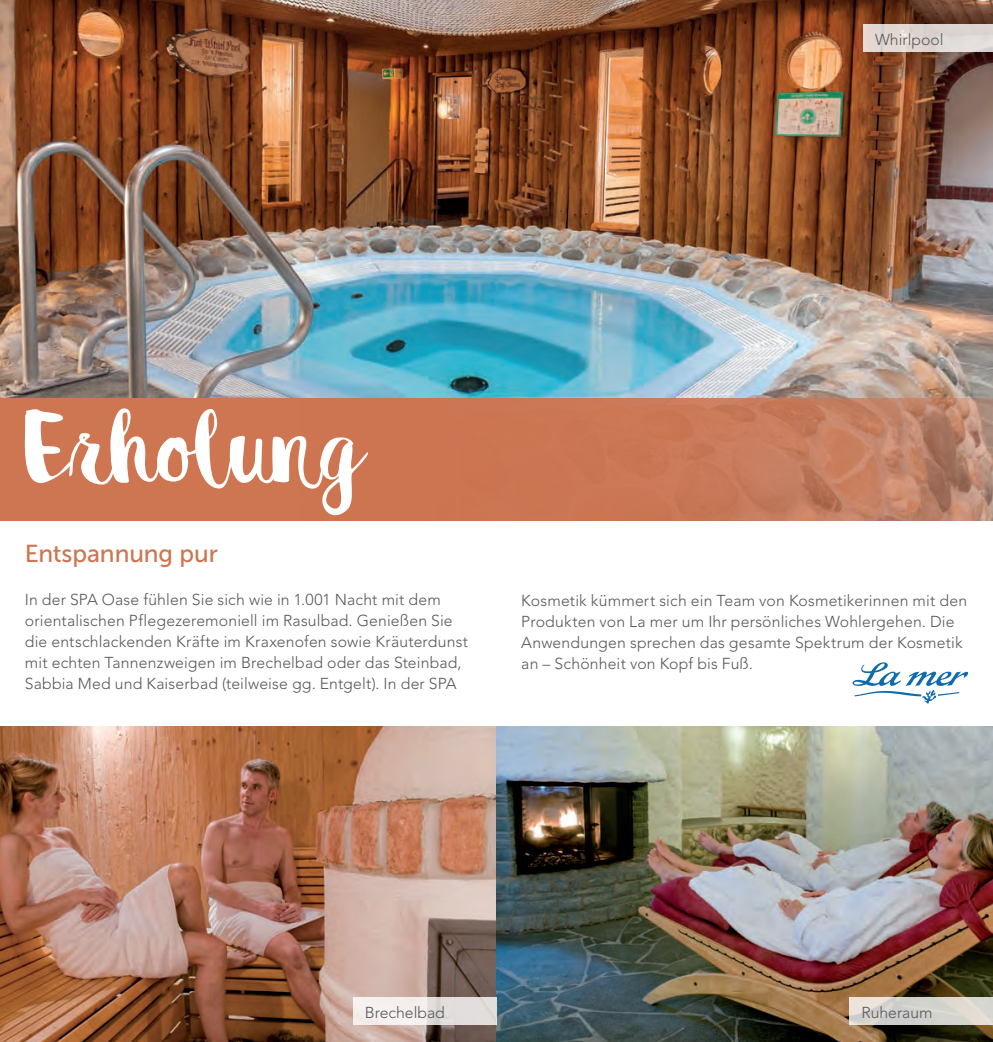
<style>
.page{position:relative;width:993px;height:1042px;background:#fff}
.page>*{position:absolute;margin:0;border:0;box-sizing:border-box;transform-origin:0 0}
.t1{font:96.25px "destain";color:#fff}
.t2{font:24.5px "Museo Sans 500";letter-spacing:-.005em;color:#ce7551}
.t3{font:300 15.75px/21px "Avenir LT Std";letter-spacing:.01em;color:#57585a}
</style>
<div class="page">
<img style="left:0;top:0;width:992px;height:398px">
<img style="left:0;top:726px;width:992px;height:316px">
<svg style="left:0;top:398px;width:992px;height:123px;background:#c97857"></svg>
<svg style="left:852px;top:662px;width:116px;height:41px"></svg>
<div style="left:862px;top:25px;width:130px;height:27px;background:linear-gradient(to right,#e3d6cf,#ddd9d8)"></div>
<svg style="left:848px;top:997px;width:144px;height:27px;background:#d7d5ce"></svg>
<svg style="left:352px;top:997px;width:144px;height:27px"></svg>
<h1 class="t1" style="left:25px;top:392px;width:342px">Erholung</h1>
<p class="t3" style="left:874px;top:30px;width:70px">Whirlpool</p>
<h2 class="t2" style="left:25px;top:540px;width:194px">Entspannung pur</h2>
<p class="t3" style="left:25px;top:589px;width:444px">In der SPA Oase fühlen Sie sich wie in 1.001 Nacht mit dem orientalischen Pflegezeremoniell im Rasulbad. Genießen Sie die entschlackenden Kräfte im Kraxenofen sowie Kräuterdunst mit echten Tannenzweigen im Brechelbad oder das Steinbad, Sabbia Med und Kaiserbad (teilweise gg. Entgelt). In der SPA</p>
<p class="t3" style="left:521px;top:590px;width:447px">Kosmetik kümmert sich ein Team von Kosmetikerinnen mit den Produkten von La mer um Ihr persönliches Wohlergehen. Die Anwendungen sprechen das gesamte Spektrum der Kosmetik an – Schönheit von Kopf bis Fuß.</p>
<p class="t3" style="left:365px;top:1002px;width:81px">Brechelbad</p>
<p class="t3" style="left:861px;top:1002px;width:73px">Ruheraum</p>
</div>
